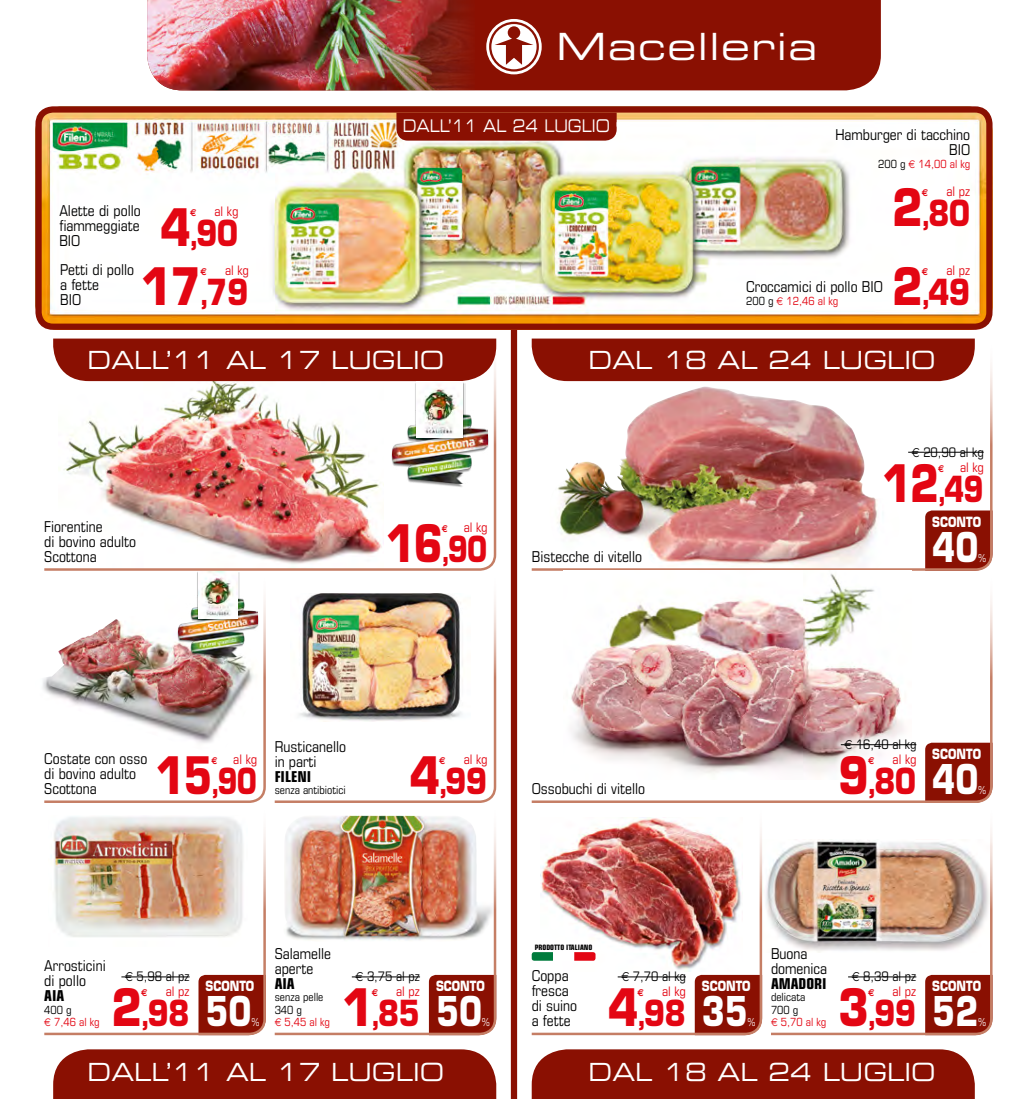
<style>
.page{position:relative;width:1028px;height:1099px;background:#fff}
.page>*{position:absolute;margin:0;border:0;box-sizing:border-box;transform-origin:0 0}
.t1{font:700 50.25px "Eurostile";letter-spacing:-.025em;color:#e30613;scale:.85 1}
.t2{font:700 50.25px "Eurostile";letter-spacing:-.025em;color:#e30613;scale:.8 1}
.t3{font:700 40px "Eurostile";color:#fff;scale:.8 1}
.t4{font:37.5px "Eurostile Extended Two";letter-spacing:.04em;color:#fff}
.t5{font:700 35px "Eurostile";letter-spacing:-.025em;color:#e30613;scale:.85 1}
.t6{font:700 35px "Eurostile";letter-spacing:-.025em;color:#e30613;scale:.8 1}
.t7{font:25px "Eurostile Extended Two";color:#fff;scale:.9 1}
.t8{font:17.38px "Eurostile Extended Two";color:#fff;scale:.75 1}
.t9{font:condensed 15px/15px "Eurostile";color:#000}
.t10{font:700 condensed 15px "Eurostile";color:#000}
.t11{font:700 13.75px "Eurostile";color:#fff;scale:.8 1}
.t12{font:condensed 13.12px/15px "Eurostile";color:#000;text-align:right}
.t13{font:condensed 13.12px "Eurostile";letter-spacing:-.005em;color:#e30613}
.t14{font:condensed 11.25px/12.5px "Eurostile";color:#000}
.t15{font:condensed 11.25px/12.5px "Eurostile";color:#e30613}
.t16{font:10.62px "Eurostile";color:#fff;scale:.8 1}
.t17{font:700 10px "Euro Sans";color:#e30613;scale:.85 1}
.t18{font:700 10px "Euro Sans";color:#e30613;scale:.8 1}
.t19{font:700 condensed 7.38px "Eurostile";color:#000}
.s1{font-size:30px}
.s2{font-family:"Eurostile";font-weight:700;font-size:25px}
.s3{color:#000}
.s4{font-family:"Euro Sans";font-stretch:normal}
.s5{color:#e30613}
.s6{font-family:"Euro Sans";font-stretch:normal;color:#e30613}
</style>
<div class="page">
<img style="left:42px;top:113px;width:950px;height:210px">
<div style="left:475px;top:0;width:406px;height:90px;background:#8a1002"></div>
<img style="left:147px;top:0;width:328px;height:90px">
<svg style="left:486px;top:19px;width:55px;height:55px"></svg>
<img style="left:64px;top:338px;width:433px;height:233px">
<img style="left:42px;top:568px;width:225px;height:232px">
<img style="left:272px;top:568px;width:225px;height:232px">
<img style="left:44px;top:800px;width:222px;height:236px">
<img style="left:274px;top:800px;width:223px;height:236px">
<img style="left:557px;top:338px;width:436px;height:230px">
<img style="left:531px;top:568px;width:462px;height:235px">
<img style="left:768px;top:800px;width:225px;height:236px">
<div style="left:53px;top:338px;width:443px;height:43px;background:#8a1002"></div>
<div style="left:531px;top:338px;width:443px;height:43px;background:#8a1002"></div>
<div style="left:53px;top:1049px;width:443px;height:49px;background:#8a1002"></div>
<div style="left:531px;top:1049px;width:443px;height:49px;background:#8a1002"></div>
<div style="left:511px;top:330px;width:6px;height:768px;background:#8a1002"></div>
<img style="left:391px;top:409px;width:98px;height:78px">
<img style="left:393px;top:410px;width:94px;height:74px">
<img style="left:414px;top:381px;width:51px;height:60px">
<img style="left:416px;top:381px;width:47px;height:57px">
<img style="left:177px;top:594px;width:82px;height:65px">
<img style="left:178px;top:595px;width:79px;height:61px">
<img style="left:196px;top:570px;width:43px;height:51px">
<img style="left:198px;top:571px;width:39px;height:47px">
<div style="left:396px;top:113px;width:220px;height:28px;background:#8a1002"></div>
<div style="left:35px;top:106px;width:957px;height:224px;border:6px solid #8a1002;border-radius:15px"></div>
<img style="left:531px;top:800px;width:232px;height:236px">
<svg style="left:531px;top:952px;width:22px;height:8px"></svg>
<div style="left:553px;top:952px;width:21px;height:8px;background:#fff"></div>
<svg style="left:574px;top:952px;width:21px;height:8px"></svg>
<p class="t9" style="left:59px;top:203px;width:83px;text-align:justify">Alette di pollo fiammeggiate BIO</p>
<p class="t13" style="left:215px;top:203px;width:25px">al kg</p>
<h1 class="t1" style="left:160px;top:196px;width:38px">4</h1>
<p class="t17" style="left:190px;top:206px;width:9px">€</p>
<h3 class="t5" style="left:189px;top:211px;width:59px"><span class="s1">,</span>90</h3>
<p class="t9" style="left:60px;top:261px;width:75px">Petti di pollo a fette<br>BIO</p>
<p class="t13" style="left:225px;top:262px;width:25px">al kg</p>
<h1 class="t1" style="left:141px;top:255px;width:73px">17</h1>
<p class="t17" style="left:200px;top:265px;width:9px">€</p>
<h3 class="t5" style="left:200px;top:270px;width:59px"><span class="s1">,</span>79</h3>
<h3 class="t4" style="left:556px;top:21px;width:262px">Macelleria</h3>
<p class="t8" style="left:403px;top:114px;width:306px">DALL’11 AL 24 LUGLIO <span class="s2">T</span></p>
<p class="t9" style="left:835px;top:127px;width:136px;text-align:right">Hamburger di tacchino<br>BIO</p>
<p class="t15" style="left:878px;top:157px;width:94px"><span class="s3">200 g</span> <span class="s4">€</span> 14,00 al kg</p>
<p class="t13" style="left:946px;top:183px;width:25px">al pz</p>
<h1 class="t1" style="left:892px;top:176px;width:38px">2</h1>
<p class="t17" style="left:922px;top:187px;width:9px">€</p>
<h3 class="t5" style="left:921px;top:191px;width:59px"><span class="s1">,</span>80</h3>
<p class="t9" style="left:746px;top:279px;width:138px">Croccamici di pollo BIO</p>
<p class="t15" style="left:746px;top:294px;width:94px"><span class="s3">200 g</span> <span class="s4">€</span> 12,46 al kg</p>
<p class="t13" style="left:946px;top:262px;width:25px">al pz</p>
<h1 class="t1" style="left:892px;top:255px;width:38px">2</h1>
<p class="t17" style="left:922px;top:266px;width:9px">€</p>
<h3 class="t5" style="left:921px;top:270px;width:59px"><span class="s1">,</span>49</h3>
<h3 class="t7" style="left:88px;top:343px;width:398px">DALL’11 AL 17 LUGLIO</h3>
<h3 class="t7" style="left:588px;top:343px;width:387px">DAL 18 AL 24 LUGLIO</h3>
<p class="t9" style="left:44px;top:519px;width:93px">Fiorentine<br>di bovino adulto<br>Scottona</p>
<p class="t13" style="left:464px;top:519px;width:25px">al kg</p>
<h1 class="t2" style="left:386px;top:512px;width:73px">16</h1>
<p class="t18" style="left:442px;top:522px;width:9px">€</p>
<h3 class="t6" style="left:441px;top:527px;width:59px"><span class="s1">,</span>90</h3>
<p class="t9" style="left:531px;top:549px;width:112px">Bistecche di vitello</p>
<p class="t12" style="left:911px;top:444px;width:73px"><span class="s4">€</span> 20,90 al kg <span class="s5">al kg</span></p>
<h1 class="t2" style="left:882px;top:452px;width:73px">12</h1>
<p class="t18" style="left:938px;top:462px;width:9px">€</p>
<h3 class="t6" style="left:937px;top:467px;width:59px"><span class="s1">,</span>49</h3>
<p class="t11" style="left:932px;top:513px;width:62px">SCONTO</p>
<h2 class="t3" style="left:932px;top:522px;width:59px">40</h2>
<p class="t16" style="left:978px;top:551px;width:11px">%</p>
<p class="t9" style="left:275px;top:738px;width:73px">Rusticanello in parti</p>
<p class="t10" style="left:275px;top:767px;width:38px">FILENI</p>
<p class="t14" style="left:275px;top:783px;width:73px">senza antibiotici</p>
<p class="t9" style="left:44px;top:751px;width:105px">Costate con osso di bovino adulto<br>Scottona</p>
<p class="t13" style="left:464px;top:751px;width:25px">al kg</p>
<p class="t13" style="left:233px;top:751px;width:25px">al kg</p>
<h1 class="t2" style="left:155px;top:744px;width:73px">15</h1>
<p class="t18" style="left:211px;top:754px;width:9px">€</p>
<h1 class="t1" style="left:409px;top:744px;width:38px">4</h1>
<p class="t17" style="left:439px;top:754px;width:9px">€</p>
<h3 class="t6" style="left:211px;top:759px;width:59px"><span class="s1">,</span>90</h3>
<h3 class="t5" style="left:438px;top:759px;width:59px"><span class="s1">,</span>99</h3>
<p class="t9" style="left:531px;top:781px;width:115px">Ossobuchi di vitello</p>
<p class="t12" style="left:844px;top:736px;width:73px"><span class="s4">€</span> 16,40 al kg <span class="s5">al kg</span></p>
<h1 class="t1" style="left:838px;top:744px;width:38px">9</h1>
<p class="t17" style="left:868px;top:754px;width:9px">€</p>
<h3 class="t5" style="left:867px;top:759px;width:59px"><span class="s1">,</span>80</h3>
<p class="t11" style="left:932px;top:745px;width:62px">SCONTO</p>
<h2 class="t3" style="left:932px;top:754px;width:59px">40</h2>
<p class="t16" style="left:978px;top:783px;width:11px">%</p>
<p class="t9" style="left:44px;top:958px;width:63px">Arrosticini di pollo</p>
<p class="t10" style="left:44px;top:986px;width:22px">AIA</p>
<p class="t15" style="left:44px;top:1003px;width:57px"><span class="s3">400 g<br></span><span class="s4">€</span> 7,46 al kg</p>
<p class="t12" style="left:125px;top:968px;width:66px"><span class="s4">€</span> 5,98 al pz <span class="s5">al pz</span></p>
<h1 class="t1" style="left:112px;top:976px;width:38px">2</h1>
<p class="t17" style="left:141px;top:986px;width:9px">€</p>
<h3 class="t5" style="left:141px;top:991px;width:59px"><span class="s1">,</span>98</h3>
<p class="t11" style="left:206px;top:977px;width:62px">SCONTO</p>
<h2 class="t3" style="left:206px;top:986px;width:59px">50</h2>
<p class="t16" style="left:252px;top:1015px;width:11px">%</p>
<p class="t9" style="left:275px;top:945px;width:58px">Salamelle aperte</p>
<p class="t10" style="left:275px;top:974px;width:22px">AIA</p>
<p class="t14" style="left:275px;top:990px;width:57px">senza pelle<br>340 g<br><span class="s6">€</span> <span class="s5">5,45 al kg</span></p>
<p class="t12" style="left:355px;top:968px;width:66px"><span class="s4">€</span> 3,75 al pz <span class="s5">al pz</span></p>
<h1 class="t1" style="left:342px;top:976px;width:38px">1</h1>
<p class="t17" style="left:372px;top:986px;width:9px">€</p>
<h3 class="t5" style="left:371px;top:991px;width:59px"><span class="s1">,</span>85</h3>
<p class="t11" style="left:436px;top:977px;width:62px">SCONTO</p>
<h2 class="t3" style="left:436px;top:986px;width:59px">50</h2>
<p class="t16" style="left:482px;top:1015px;width:11px">%</p>
<p class="t19" style="left:535px;top:942px;width:59px">PRODOTTO ITALIANO</p>
<p class="t9" style="left:531px;top:968px;width:47px">Coppa fresca di suino a fette</p>
<p class="t12" style="left:621px;top:968px;width:66px"><span class="s4">€</span> 7,70 al kg <span class="s5">al kg</span></p>
<h1 class="t1" style="left:608px;top:976px;width:38px">4</h1>
<p class="t17" style="left:637px;top:986px;width:9px">€</p>
<h3 class="t5" style="left:637px;top:991px;width:59px"><span class="s1">,</span>98</h3>
<p class="t11" style="left:702px;top:977px;width:62px">SCONTO</p>
<h2 class="t3" style="left:702px;top:986px;width:59px">35</h2>
<p class="t16" style="left:748px;top:1015px;width:11px">%</p>
<p class="t9" style="left:771px;top:945px;width:58px">Buona domenica</p>
<p class="t10" style="left:771px;top:974px;width:57px">AMADORI</p>
<p class="t14" style="left:771px;top:990px;width:57px">delicata<br>700 g<br><span class="s6">€</span> <span class="s5">5,70 al kg</span></p>
<p class="t12" style="left:851px;top:968px;width:66px"><span class="s4">€</span> 8,39 al pz <span class="s5">al pz</span></p>
<h1 class="t1" style="left:838px;top:976px;width:38px">3</h1>
<p class="t17" style="left:868px;top:986px;width:9px">€</p>
<h3 class="t5" style="left:867px;top:991px;width:59px"><span class="s1">,</span>99</h3>
<p class="t11" style="left:932px;top:977px;width:62px">SCONTO</p>
<h2 class="t3" style="left:932px;top:986px;width:59px">52</h2>
<p class="t16" style="left:978px;top:1015px;width:11px">%</p>
<h3 class="t7" style="left:88px;top:1055px;width:398px">DALL’11 AL 17 LUGLIO</h3>
<h3 class="t7" style="left:588px;top:1055px;width:387px">DAL 18 AL 24 LUGLIO</h3>
</div>
